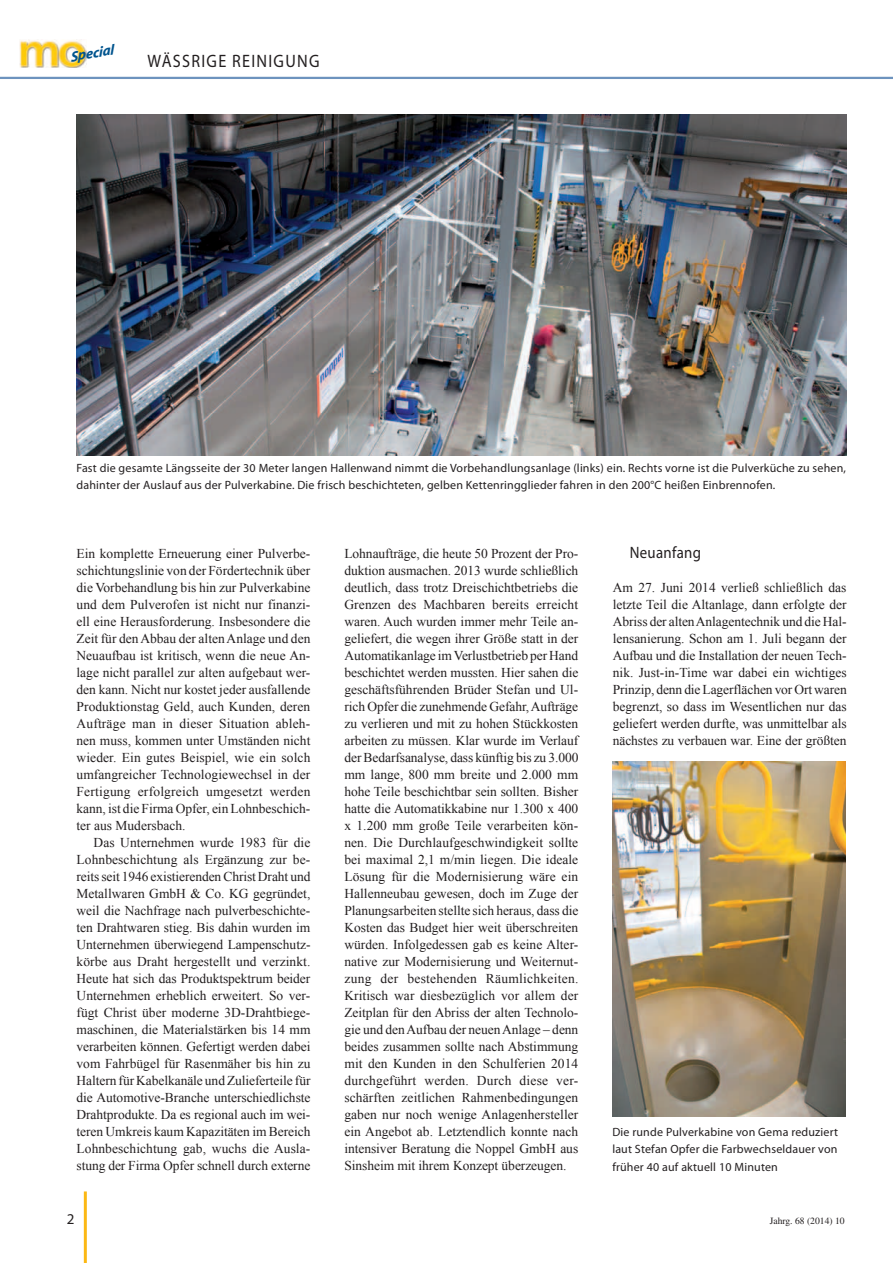
<style>
.page{position:relative;width:893px;height:1263px;background:#fff}
.page>*{position:absolute;margin:0;border:0;box-sizing:border-box;transform-origin:0 0}
.t1{font:18px "Myriad Pro";letter-spacing:.08em;color:#231f20;scale:.9 1}
.t2{font:16.5px "Myriad Pro";letter-spacing:.02em;color:#231f20;scale:.9 1}
.t3{font:15px "Myriad Pro";color:#231f20}
.t4{font:italic 700 14.55px "Myriad";color:#00548e}
.t5{font:13.5px/17px "Times New Roman";letter-spacing:-.005em;color:#231f20;text-align:justify}
.t6{font:12px/17.1px "Myriad Pro";letter-spacing:.015em;color:#231f20}
.t7{font:9.6px "Times";color:#231f20}
</style>
<div class="page">
<hr style="left:84px;top:1191px;width:3px;height:72px;background:#fcb814">
<hr style="left:0;top:77px;width:893px;height:2px;background:#6d93be">
<img style="left:20px;top:40px;width:66px;height:28px">
<img style="left:77px;top:115px;width:769px;height:340px">
<img style="left:612px;top:762px;width:234px;height:354px">
<p class="t4" style="left:69px;top:50px;width:46px;rotate:-10deg">Special</p>
<h1 class="t1" style="left:148px;top:49px;width:193px">Wässrige reinigung</h1>
<p class="t6" style="left:77px;top:460px;width:771px">Fast die gesamte Längsseite der 30 Meter langen Hallenwand nimmt die Vorbehandlungsanlage (links) ein. Rechts vorne ist die Pulverküche zu sehen, dahinter der Auslauf aus der Pulverkabine. Die frisch beschichteten, gelben Kettenringglieder fahren in den 200°C heißen Einbrennofen.</p>
<p class="t5" style="left:77px;top:544px;width:235px">Ein komplette Erneuerung einer Pulverbe&shy;schichtungslinie von der Fördertechnik über die Vorbehandlung bis hin zur Pulverkabine und dem Pulverofen ist nicht nur finanzi&shy;ell eine Herausforderung. Insbesondere die Zeit für den Abbau der alten Anlage und den Neuaufbau ist kritisch, wenn die neue An&shy;lage nicht parallel zur alten aufgebaut wer&shy;den kann. Nicht nur kostet jeder ausfallende Produktionstag Geld, auch Kunden, deren Aufträge man in dieser Situation ableh&shy;nen muss, kommen unter Umständen nicht wieder. Ein gutes Beispiel, wie ein solch umfangreicher Technologiewechsel in der Fertigung erfolgreich umgesetzt werden kann, ist die Firma Opfer, ein Lohnbeschich&shy;ter aus Mudersbach.</p>
<p class="t5" style="left:77px;top:834px;width:235px;text-indent:17px">Das Unternehmen wurde 1983 für die Lohnbeschichtung als Ergänzung zur be&shy;reits seit 1946 existierenden Christ Draht und Metallwaren GmbH &amp; Co. KG gegründet, weil die Nachfrage nach pulverbeschichte&shy;ten Drahtwaren stieg. Bis dahin wurden im Unternehmen überwiegend Lampenschutz&shy;körbe aus Draht hergestellt und verzinkt.<br>Heute hat sich das Produktspektrum beider Unternehmen erheblich erweitert. So ver&shy;fügt Christ über moderne 3D-Drahtbiege&shy;maschinen, die Materialstärken bis 14 mm verarbeiten können. Gefertigt werden dabei vom Fahrbügel für Rasenmäher bis hin zu Haltern für Kabelkanäle und Zulieferteile für die Automotive-Branche unterschiedlichste Drahtprodukte. Da es regional auch im wei&shy;teren Umkreis kaum Kapazitäten im Bereich Lohnbeschichtung gab, wuchs die Ausla&shy;stung der Firma Opfer schnell durch externe</p>
<p class="t5" style="left:344px;top:544px;width:236px">Lohnaufträge, die heute 50 Prozent der Pro&shy;duktion ausmachen. 2013 wurde schließlich deutlich, dass trotz Dreischichtbetriebs die Grenzen des Machbaren bereits erreicht waren. Auch wurden immer mehr Teile an&shy;geliefert, die wegen ihrer Größe statt in der Automatikanlage im Verlustbetrieb per Hand beschichtet werden mussten. Hier sahen die geschäftsführenden Brüder Stefan und Ul&shy;rich Opfer die zunehmende Gefahr, Aufträge zu verlieren und mit zu hohen Stückkosten arbeiten zu müssen. Klar wurde im Verlauf der Bedarfsanalyse, dass künftig bis zu 3.000 mm lange, 800 mm breite und 2.000 mm hohe Teile beschichtbar sein sollten. Bisher hatte die Automatikkabine nur 1.300 x 400 x 1.200 mm große Teile verarbeiten kön&shy;nen. Die Durchlaufgeschwindigkeit sollte bei maximal 2,1 m/min liegen. Die ideale Lösung für die Modernisierung wäre ein Hallenneubau gewesen, doch im Zuge der Planungsarbeiten stellte sich heraus, dass die Kosten das Budget hier weit überschreiten würden. Infolgedessen gab es keine Alter&shy;native zur Modernisierung und Weiternut&shy;zung der bestehenden Räumlichkeiten.<br>Kritisch war diesbezüglich vor allem der Zeitplan für den Abriss der alten Technolo&shy;gie und den Aufbau der neuen Anlage – denn beides zusammen sollte nach Abstimmung mit den Kunden in den Schulferien 2014 durchgeführt werden. Durch diese ver&shy;schärften zeitlichen Rahmenbedingungen gaben nur noch wenige Anlagenhersteller ein Angebot ab. Letztendlich konnte nach intensiver Beratung die Noppel GmbH aus Sinsheim mit ihrem Konzept überzeugen.</p>
<p class="t2" style="left:630px;top:542px;width:81px">Neuanfang</p>
<p class="t5" style="left:613px;top:578px;width:236px">Am 27. Juni 2014 verließ schließlich das letzte Teil die Altanlage, dann erfolgte der Abriss der alten Anlagentechnik und die Hal&shy;lensanierung. Schon am 1. Juli begann der Aufbau und die Installation der neuen Tech&shy;nik. Just-in-Time war dabei ein wichtiges Prinzip, denn die Lagerflächen vor Ort waren begrenzt, so dass im Wesentlichen nur das geliefert werden durfte, was unmittelbar als nächstes zu verbauen war. Eine der größten</p>
<p class="t6" style="left:612px;top:1124px;width:227px;text-align:justify">Die runde Pulverkabine von Gema reduziert laut Stefan Opfer die Farbwechseldauer von früher 40 auf aktuell 10 Minuten</p>
<p class="t3" style="left:67px;top:1210px;width:9px">2</p>
<p class="t7" style="left:770px;top:1215px;width:77px">Jahrg. 68 (2014) 10</p>
</div>
